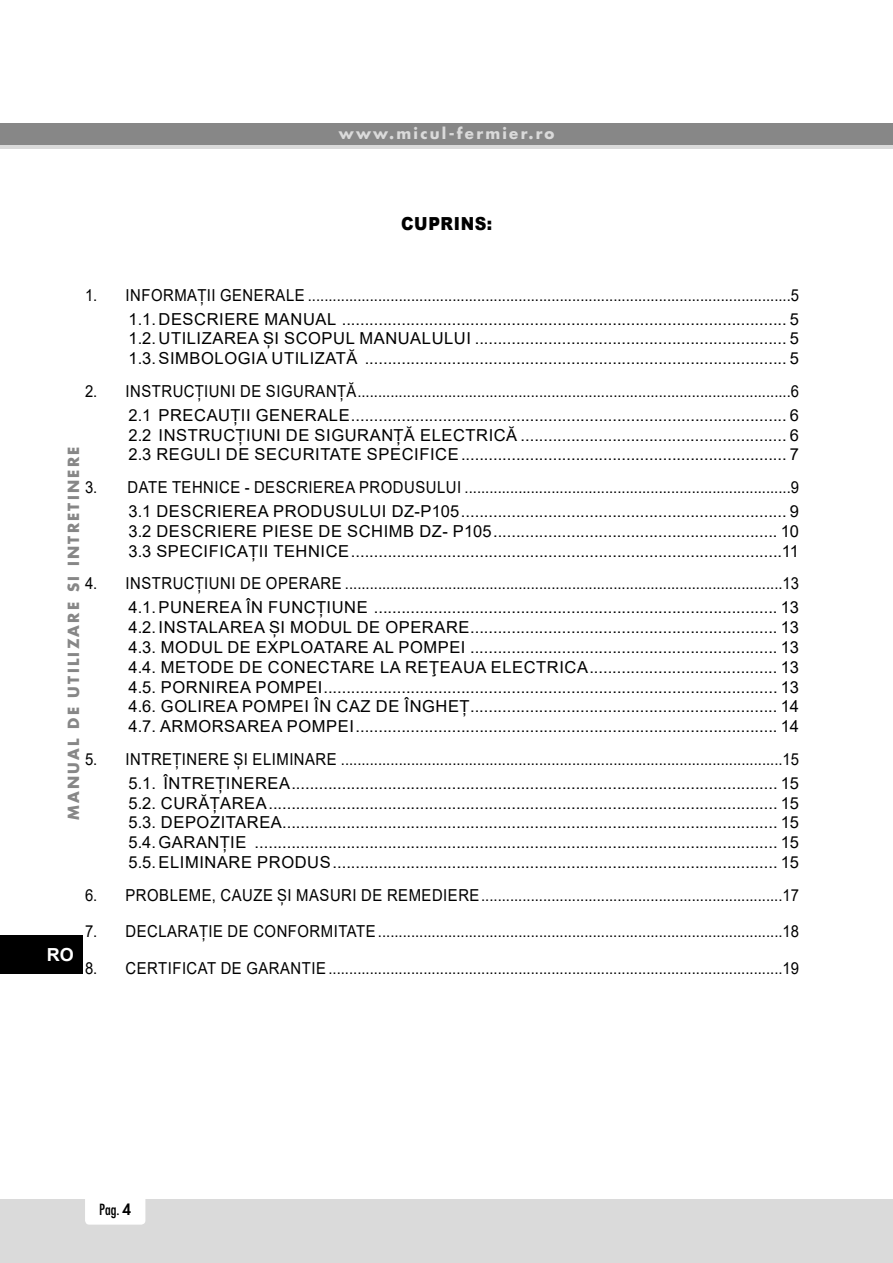
<style>
.page{position:relative;width:893px;height:1263px;background:#fff}
.page>*{position:absolute;margin:0;border:0;box-sizing:border-box;transform-origin:0 0}
.t1{font:900 18px "Arial";letter-spacing:.035em;color:#000;scale:.9 1}
.t2{font:700 18px "Arial";color:#fff}
.t3{font:16.5px "Arial";letter-spacing:.035em;color:#000}
.t4{font:16.5px/24px "Arial";letter-spacing:.035em;color:#000;scale:.9 1}
.t5{font:700 15px "Futura";letter-spacing:.15em;color:#878787}
.t6{font:700 15px "Futura";letter-spacing:.15em;color:#dadada}
.t7{font:condensed 15px "Futura";color:#000}
.s1{font-weight:800;font-stretch:normal}
</style>
<div class="page">
<div style="left:0;top:1199px;width:893px;height:64px;background:#dadada"></div>
<div style="left:85px;top:1194px;width:60px;height:30px;background:#fff;border-radius:4px"></div>
<div style="left:0;top:935px;width:82px;height:39px;background:#000"></div>
<div style="left:0;top:123px;width:893px;height:26px;background:#878787"></div>
<hr style="left:0;top:146px;width:893px;height:3px;background:#dadada">
<p class="t6" style="left:339px;top:124px;width:217px">www.micul-fermier.ro</p>
<p class="t1" style="left:401px;top:210px;width:103px">CUPRINS:</p>
<p class="t4" style="left:129px;top:283px;width:746px;text-indent:-44px">1. INFORMAȚII GENERALE .....................................................................................................................5<br>1.1. DESCRIEREMAN</p>
<p class="t3" style="left:303px;top:307px;width:498px">UAL ................................................................................................. 5</p>
<p class="t3" style="left:129px;top:327px;width:95px">1.2. UTILIZAREA</p>
<p class="t3" style="left:263px;top:327px;width:94px">ȘI SCOPULMAN</p>
<p class="t3" style="left:398px;top:327px;width:403px">UALULUI .................................................................... 5</p>
<p class="t3" style="left:129px;top:347px;width:41px">1.3. SIM</p>
<p class="t3" style="left:190px;top:347px;width:22px">BOLOGIA</p>
<p class="t3" style="left:272px;top:347px;width:529px">UTILIZATĂ ............................................................................................ 5</p>
<p class="t4" style="left:129px;top:379px;width:746px;text-indent:-44px">2. INSTRUCȚIUNI DE SIGURANȚĂ.........................................................................................................6<br>2.1 PRE</p>
<p class="t3" style="left:194px;top:404px;width:48px">CAUȚIIGENERALE</p>
<p class="t3" style="left:351px;top:404px;width:450px">............................................................................................... 6</p>
<p class="t3" style="left:129px;top:423px;width:144px">2.2 INSTRUCȚI UNIDE</p>
<p class="t3" style="left:315px;top:423px;width:55px">SIGURANȚ</p>
<p class="t3" style="left:404px;top:423px;width:22px">Ă ELE</p>
<p class="t3" style="left:453px;top:423px;width:348px">CTRICĂ .......................................................... 6</p>
<p class="t3" style="left:129px;top:443px;width:86px">2.3 REGULIDE</p>
<p class="t3" style="left:255px;top:443px;width:546px">SECURITATE SPECIFICE ....................................................................... 7</p>
<p class="t4" style="left:85px;top:475px;width:367px">3. DATE TEHNICE - DESCRIEREA PRODUSU</p>
<p class="t4" style="left:437px;top:475px;width:404px">LUI ...............................................................................9</p>
<p class="t3" style="left:129px;top:500px;width:86px">3.1 DESCRIEREA</p>
<p class="t3" style="left:273px;top:500px;width:25px">PROD</p>
<p class="t3" style="left:323px;top:500px;width:477px">USULUI DZ-P105....................................................................... 9</p>
<p class="t3" style="left:129px;top:520px;width:86px">3.2 DESCRIERE</p>
<p class="t3" style="left:262px;top:520px;width:49px">PIESEDE</p>
<p class="t3" style="left:347px;top:520px;width:35px">SCHIM</p>
<p class="t3" style="left:403px;top:520px;width:397px">B DZ- P105.............................................................. 10</p>
<p class="t3" style="left:129px;top:539px;width:116px">3.3 SPECIFICAȚII</p>
<p class="t3" style="left:273px;top:539px;width:22px">TEHNI</p>
<p class="t3" style="left:326px;top:539px;width:475px">CE ..............................................................................................11</p>
<p class="t4" style="left:85px;top:571px;width:160px">4. INSTRUCȚI UNIDEO</p>
<p class="t4" style="left:278px;top:571px;width:24px">PERARE</p>
<p class="t4" style="left:345px;top:571px;width:506px">..........................................................................................................13</p>
<p class="t3" style="left:129px;top:596px;width:65px">4.1. PUNEREA</p>
<p class="t3" style="left:246px;top:596px;width:107px">ÎNFUNCȚI UNE</p>
<p class="t3" style="left:374px;top:596px;width:427px">........................................................................................ 13</p>
<p class="t3" style="left:129px;top:616px;width:80px">4.2. INSTALAREA</p>
<p class="t3" style="left:269px;top:616px;width:22px">ȘIMOD</p>
<p class="t3" style="left:330px;top:616px;width:23px">ULDEO</p>
<p class="t3" style="left:399px;top:616px;width:24px">PERARE</p>
<p class="t3" style="left:470px;top:616px;width:330px">................................................................... 13</p>
<p class="t3" style="left:129px;top:636px;width:95px">4.3. MODULDEE</p>
<p class="t3" style="left:268px;top:636px;width:36px">XPLOA</p>
<p class="t3" style="left:324px;top:636px;width:19px">TAREAL</p>
<p class="t3" style="left:398px;top:636px;width:402px">POMPEI ................................................................... 13</p>
<p class="t3" style="left:129px;top:655px;width:79px">4.4. METODEDE</p>
<p class="t3" style="left:268px;top:655px;width:26px">CONE</p>
<p class="t3" style="left:318px;top:655px;width:33px">CTARELARE</p>
<p class="t3" style="left:429px;top:655px;width:57px">ŢEAUAELE</p>
<p class="t3" style="left:524px;top:655px;width:277px">CTRICA......................................... 13</p>
<p class="t3" style="left:129px;top:675px;width:39px">4.5. PORNIREA</p>
<p class="t3" style="left:255px;top:675px;width:545px">POMPEI ................................................................................................... 13</p>
<p class="t3" style="left:129px;top:695px;width:56px">4.6. GOLIREA</p>
<p class="t3" style="left:242px;top:695px;width:138px">POM PEI ÎN CAZ DE</p>
<p class="t3" style="left:404px;top:695px;width:18px">ÎNGHEȚ</p>
<p class="t3" style="left:470px;top:695px;width:330px">................................................................... 14</p>
<p class="t3" style="left:129px;top:715px;width:57px">4.7. ARMOR</p>
<p class="t3" style="left:224px;top:715px;width:22px">SAREA</p>
<p class="t3" style="left:287px;top:715px;width:514px">POMPEI ............................................................................................ 14</p>
<p class="t4" style="left:85px;top:747px;width:84px">5. INTREȚINERE</p>
<p class="t4" style="left:234px;top:747px;width:22px">ȘIELIMINARE</p>
<p class="t4" style="left:341px;top:747px;width:511px">...........................................................................................................15</p>
<p class="t3" style="left:129px;top:771px;width:75px">5.1. ÎNTREȚINEREA</p>
<p class="t3" style="left:291px;top:771px;width:509px">.......................................................................................................... 15</p>
<p class="t3" style="left:129px;top:791px;width:94px">5.2. CURĂȚAREA</p>
<p class="t3" style="left:268px;top:791px;width:532px">............................................................................................................... 15</p>
<p class="t3" style="left:129px;top:811px;width:120px">5.3. DEPOZITAREA</p>
<p class="t3" style="left:282px;top:811px;width:518px">............................................................................................................ 15</p>
<p class="t3" style="left:129px;top:831px;width:54px">5.4. GARANȚIE</p>
<p class="t3" style="left:255px;top:831px;width:546px">.................................................................................................................. 15</p>
<p class="t3" style="left:129px;top:851px;width:52px">5.5. ELIMINARE</p>
<p class="t3" style="left:257px;top:851px;width:25px">PROD</p>
<p class="t3" style="left:307px;top:851px;width:493px">US................................................................................................. 15</p>
<p class="t4" style="left:85px;top:882px;width:107px">6. PROBLEME</p>
<p class="t4" style="left:212px;top:882px;width:94px">, CAUZE ȘIMA</p>
<p class="t4" style="left:320px;top:882px;width:36px">SURIDEREMEDIERE</p>
<p class="t4" style="left:481px;top:882px;width:355px">.........................................................................17</p>
<p class="t4" style="left:85px;top:919px;width:795px">7. DECLARAȚIE DE CONFORMITATE ..................................................................................................18</p>
<p class="t4" style="left:85px;top:956px;width:58px">8. CER</p>
<p class="t4" style="left:158px;top:956px;width:76px">TIFI CAT DEGARAN</p>
<p class="t4" style="left:302px;top:956px;width:554px">TIE ..............................................................................................................19</p>
<p class="t5" style="left:64px;top:820px;width:375px;rotate:-90deg">MANUAL de util izare si in tretin ere</p>
<p class="t2" style="left:47px;top:942px;width:28px">RO</p>
<p class="t7" style="left:99px;top:1201px;width:34px">pag. <span class="s1">4</span></p>
</div>
